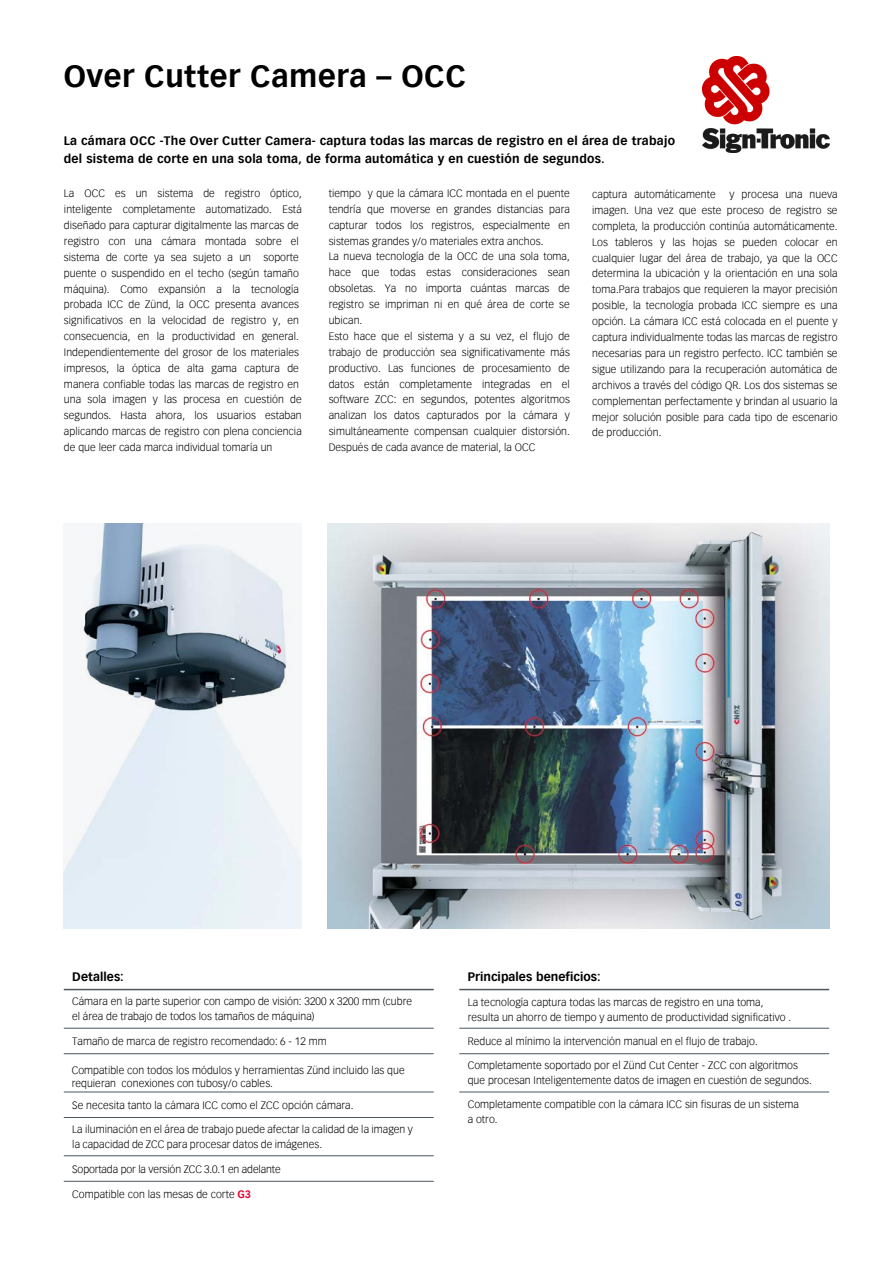
<style>
.page{position:relative;width:893px;height:1263px;background:#fff}
.page>*{position:absolute;margin:0;border:0;box-sizing:border-box;transform-origin:0 0}
.t1{font:700 30px "Vectora Com";letter-spacing:.02em;color:#000}
.t2{font:700 12px/18px "Vectora Com";letter-spacing:.02em;color:#000}
.t3{font:300 10.5px/15.9px "Vectora Com";letter-spacing:.005em;color:#000}
.s1{font-weight:700;color:#e4032e}
</style>
<div class="page">
<img style="left:64px;top:523px;width:238px;height:405px">
<img style="left:327px;top:523px;width:502px;height:405px">
<hr style="left:64px;top:989px;width:370px;height:1px;background:#4c575d">
<hr style="left:64px;top:1028px;width:370px;height:1px;background:#4c575d">
<hr style="left:64px;top:1053px;width:370px;height:1px;background:#4c575d">
<hr style="left:64px;top:1091px;width:370px;height:1px;background:#4c575d">
<hr style="left:64px;top:1117px;width:370px;height:1px;background:#4c575d">
<hr style="left:64px;top:1155px;width:370px;height:1px;background:#4c575d">
<hr style="left:64px;top:1181px;width:370px;height:1px;background:#4c575d">
<hr style="left:459px;top:1053px;width:370px;height:1px;background:#4c575d">
<hr style="left:459px;top:989px;width:370px;height:1px;background:#4c575d">
<hr style="left:459px;top:1028px;width:370px;height:1px;background:#4c575d">
<hr style="left:459px;top:1091px;width:370px;height:1px;background:#4c575d">
<img style="left:703px;top:57px;width:126px;height:95px">
<h1 class="t1" style="left:64px;top:58px;width:404px">Over Cutter Camera – OCC</h1>
<p class="t2" style="left:64px;top:132px;width:613px">La cámara OCC -The Over Cutter Camera- captura todas las marcas de registro en el área de trabajo del sistema de corte en una sola toma, de forma automática y en cuestión de segundos.</p>
<p class="t3" style="left:64px;top:186px;width:239px">La OCC es un sistema de registro óptico, inteligente completamente automatizado. Está diseñado para capturar digitalmente las marcas de registro con una cámara montada sobre el sistema de corte ya sea sujeto a un soporte puente o suspendido en el techo (según tamaño máquina). Como expansión a la tecnología probada ICC de Zünd, la OCC presenta avances significativos en la velocidad de registro y, en consecuencia, en la productividad en general.<br>Independientemente del grosor de los materiales impresos, la óptica de alta gama captura de manera confiable todas las marcas de registro en una sola imagen y las procesa en cuestión de segundos. Hasta ahora, los usuarios estaban aplicando marcas de registro con plena conciencia de que leer cada marca individual tomaría un</p>
<p class="t3" style="left:329px;top:185px;width:243px">tiempo y que la cámara ICC montada en el puente tendría que moverse en grandes distancias para capturar todos los registros, especialmente en sistemas grandes y/o materiales extra anchos.<br>La nueva tecnología de la OCC de una sola toma, hace que todas estas consideraciones sean obsoletas. Ya no importa cuántas marcas de registro se impriman ni en qué área de corte se ubican.<br>Esto hace que el sistema y a su vez, el flujo de trabajo de producción sea significativamente más productivo. Las funciones de procesamiento de datos están completamente integradas en el software ZCC: en segundos, potentes algoritmos analizan los datos capturados por la cámara y simultáneamente compensan cualquier distorsión.<br>Después de cada avance de material, la OCC</p>
<p class="t3" style="left:592px;top:186px;width:125px">captura automáticamente</p>
<p class="t3" style="left:592px;top:186px;width:247px;text-align:justify;text-indent:137px">y procesa una nueva imagen. Una vez que este proceso de registro se completa, la producción continúa automáticamente.<br>Los tableros y las hojas se pueden colocar en cualquier lugar del área de trabajo, ya que la OCC determina la ubicación y la orientación en una sola toma.Para trabajos que requieren la mayor precisión posible, la tecnología probada ICC siempre es una opción. La cámara ICC está colocada en el puente y captura individualmente todas las marcas de registro necesarias para un registro perfecto. ICC también se sigue utilizando para la recuperación automática de archivos a través del código QR. Los dos sistemas se complementan perfectamente y brindan al usuario la mejor solución posible para cada tipo de escenario de producción.</p>
<p class="t2" style="left:72px;top:968px;width:53px">Detalles:</p>
<p class="t3" style="left:72px;top:994px;width:341px;line-height:15px">Cámara en la parte superior con campo de visión: 3200 x 3200 mm (cubre el área de trabajo de todos los tamaños de máquina)</p>
<p class="t3" style="left:72px;top:1033px;width:256px">Tamaño de marca de registro recomendado: 6 - 12 mm</p>
<p class="t3" style="left:72px;top:1064px;width:334px;line-height:12.6px">Compatible con todos los módulos y herramientas Zünd incluido las que requieran conexiones con tubosy/o cables.</p>
<p class="t3" style="left:72px;top:1097px;width:283px">Se necesita tanto la cámara ICC como el ZCC opción cámara.</p>
<p class="t3" style="left:72px;top:1122px;width:342px;line-height:15px">La iluminación en el área de trabajo puede afectar la calidad de la imagen y la capacidad de ZCC para procesar datos de imágenes.</p>
<p class="t3" style="left:72px;top:1161px;width:210px">Soportada por la versión ZCC 3.0.1 en adelante</p>
<p class="t3" style="left:72px;top:1187px;width:180px">Compatible con las mesas de corte <span class="s1">G3</span></p>
<p class="t2" style="left:468px;top:968px;width:134px">Principales beneficios:</p>
<p class="t3" style="left:468px;top:994px;width:325px;line-height:15px">La tecnología captura todas las marcas de registro en una toma, resulta un ahorro de tiempo y aumento de productividad significativo .</p>
<p class="t3" style="left:468px;top:1033px;width:292px">Reduce al mínimo la intervención manual en el flujo de trabajo.</p>
<p class="t3" style="left:468px;top:1058px;width:346px;line-height:15px">Completamente soportado por el Zünd Cut Center - ZCC con algoritmos que procesan Inteligentemente datos de imagen en cuestión de segundos.</p>
<p class="t3" style="left:468px;top:1097px;width:333px;line-height:15px">Completamente compatible con la cámara ICC sin fisuras de un sistema a otro.</p>
</div>
